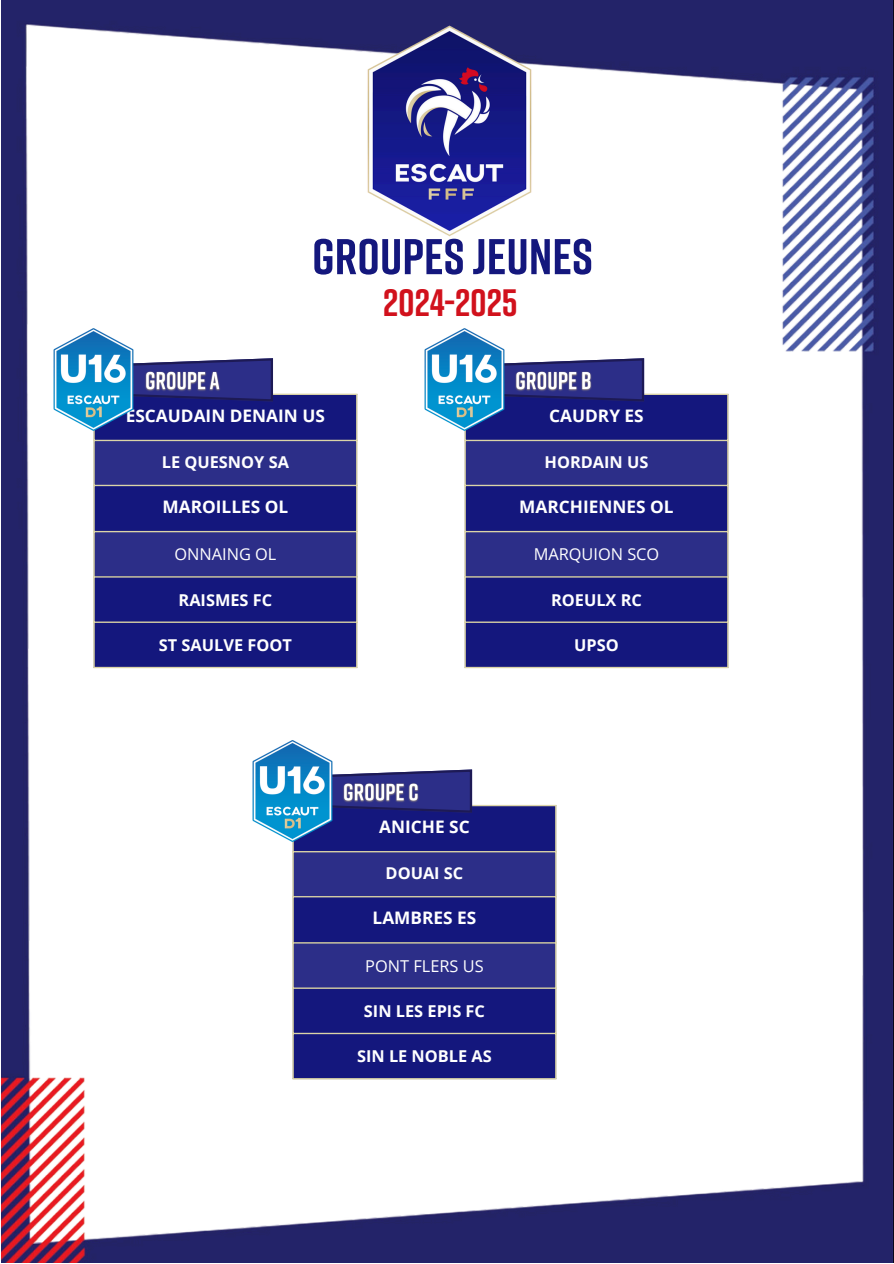
<style>
.page{position:relative;width:894px;height:1264px;background:#fff}
.page>*{position:absolute;margin:0;border:0;box-sizing:border-box;transform-origin:0 0}
.t1{font:700 50.1px "Rift";color:#14177d}
.t2{font:700 38.1px "Rift";color:#d1111c}
.t3{font:700 17.25px "Open Sans";color:#fff}
.t4{font:700 16.35px "Open Sans";color:#fff}
.t5{font:16.35px "Open Sans";color:#fff}
</style>
<div class="page">
<img style="left:2px;top:0;width:891px;height:1262px">
<div style="left:95px;top:395px;width:261px;height:272px;background:#14177d"></div>
<svg style="left:95px;top:441px;width:261px;height:135px;background:#252784"></svg>
<hr style="left:93px;top:395px;width:2px;height:272px;background:#dbd4a7">
<hr style="left:356px;top:395px;width:1px;height:272px;background:#dbd4a7">
<hr style="left:93px;top:393px;width:264px;height:2px;background:#dbd4a7">
<hr style="left:93px;top:440px;width:264px;height:1px;background:#dbd4a7">
<hr style="left:93px;top:485px;width:264px;height:1px;background:#dbd4a7">
<hr style="left:93px;top:531px;width:264px;height:1px;background:#dbd4a7">
<hr style="left:93px;top:576px;width:264px;height:1px;background:#dbd4a7">
<hr style="left:93px;top:621px;width:264px;height:2px;background:#dbd4a7">
<hr style="left:93px;top:667px;width:264px;height:1px;background:#dbd4a7">
<svg style="left:154px;top:358px;width:119px;height:43px;background:#393a87"></svg>
<img style="left:357px;top:4px;width:179px;height:253px">
<div style="left:465px;top:395px;width:262px;height:272px;background:#14177d"></div>
<svg style="left:465px;top:441px;width:262px;height:135px;background:#262884"></svg>
<hr style="left:464px;top:395px;width:1px;height:272px;background:#dbd4a7">
<hr style="left:727px;top:395px;width:1px;height:272px;background:#dbd4a7">
<hr style="left:464px;top:393px;width:264px;height:2px;background:#dbd4a7">
<hr style="left:464px;top:440px;width:264px;height:1px;background:#dbd4a7">
<hr style="left:464px;top:485px;width:264px;height:1px;background:#dbd4a7">
<hr style="left:464px;top:531px;width:264px;height:1px;background:#dbd4a7">
<hr style="left:464px;top:576px;width:264px;height:1px;background:#dbd4a7">
<hr style="left:464px;top:621px;width:264px;height:2px;background:#dbd4a7">
<hr style="left:464px;top:667px;width:264px;height:1px;background:#dbd4a7">
<svg style="left:525px;top:358px;width:119px;height:43px;background:#393a87"></svg>
<div style="left:294px;top:806px;width:261px;height:272px;background:#14177d"></div>
<svg style="left:294px;top:852px;width:261px;height:135px;background:#252884"></svg>
<hr style="left:292px;top:806px;width:2px;height:272px;background:#dbd4a7">
<hr style="left:555px;top:806px;width:1px;height:272px;background:#dbd4a7">
<hr style="left:292px;top:804px;width:264px;height:2px;background:#dbd4a7">
<hr style="left:292px;top:851px;width:264px;height:1px;background:#dbd4a7">
<hr style="left:292px;top:896px;width:264px;height:1px;background:#dbd4a7">
<hr style="left:292px;top:942px;width:264px;height:1px;background:#dbd4a7">
<hr style="left:292px;top:987px;width:264px;height:1px;background:#dbd4a7">
<hr style="left:292px;top:1032px;width:264px;height:2px;background:#dbd4a7">
<hr style="left:292px;top:1078px;width:264px;height:1px;background:#dbd4a7">
<svg style="left:353px;top:769px;width:119px;height:43px;background:#3b3c88"></svg>
<img style="left:154px;top:366px;width:68px;height:28px">
<img style="left:525px;top:366px;width:68px;height:28px">
<img style="left:353px;top:777px;width:67px;height:28px">
<img style="left:32px;top:319px;width:122px;height:121px">
<img style="left:403px;top:319px;width:122px;height:121px">
<img style="left:231px;top:730px;width:122px;height:121px">
<p class="t1" style="left:312px;top:225px;width:282px">GROUPES JEUNES</p>
<p class="t3" style="left:126px;top:403px;width:201px">ESCAUDAIN DENAIN US</p>
<h1 class="t4" style="left:162px;top:450px;width:129px">LE QUESNOY SA</h1>
<h2 class="t3" style="left:162px;top:494px;width:127px">MAROILLES OL</h2>
<p class="t5" style="left:174px;top:543px;width:103px">ONNAING OL</p>
<p class="t4" style="left:178px;top:588px;width:95px">RAISMES FC</p>
<p class="t4" style="left:159px;top:633px;width:134px">ST SAULVE FOOT</p>
<p class="t2" style="left:383px;top:279px;width:136px">2024-2025</p>
<p class="t3" style="left:549px;top:403px;width:96px">CAUDRY ES</p>
<p class="t4" style="left:544px;top:450px;width:105px">HORDAIN US</p>
<p class="t3" style="left:519px;top:494px;width:156px">MARCHIENNES OL</p>
<p class="t5" style="left:533px;top:543px;width:127px">MARQUION SCO</p>
<p class="t4" style="left:551px;top:588px;width:92px">ROEULX RC</p>
<p class="t4" style="left:574px;top:633px;width:46px">UPSO</p>
<p class="t3" style="left:379px;top:814px;width:92px">ANICHE SC</p>
<p class="t4" style="left:385px;top:862px;width:79px">DOUAI SC</p>
<p class="t3" style="left:372px;top:906px;width:105px">LAMBRES ES</p>
<p class="t5" style="left:365px;top:954px;width:120px">PONT FLERS US</p>
<p class="t4" style="left:364px;top:999px;width:122px">SIN LES EPIS FC</p>
<p class="t4" style="left:357px;top:1044px;width:136px">SIN LE NOBLE AS</p>
</div>
